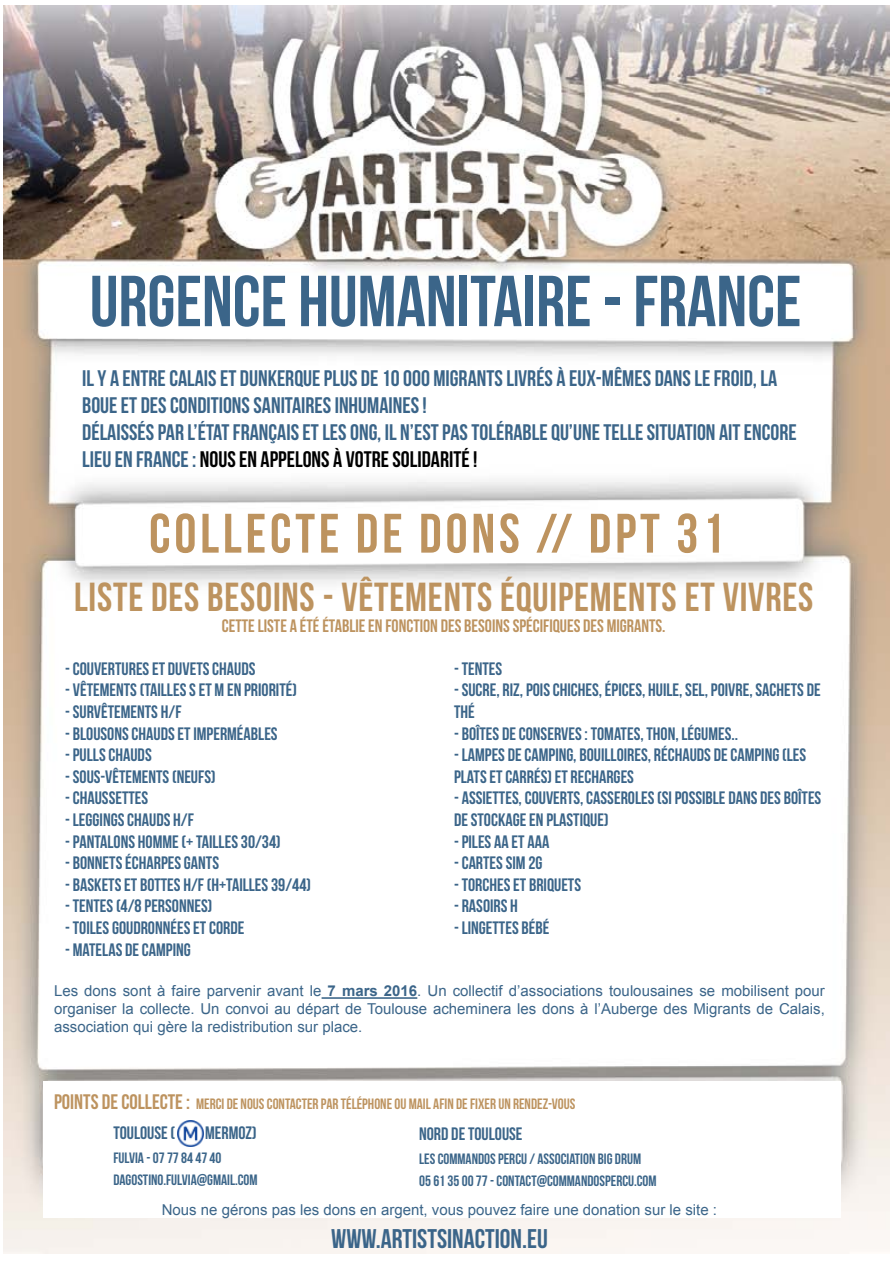
<style>
.page{position:relative;width:893px;height:1263px;background:#fff}
.page>*{position:absolute;margin:0;border:0;box-sizing:border-box;transform-origin:0 0}
.t1{font:72px "Bebas Neue";color:#3b6589}
.t2{font:55.5px "Bebas Neue";letter-spacing:.07em;color:#bd935f}
.t3{font:40.5px "Bebas Neue";letter-spacing:.02em;color:#bd935f}
.t4{font:27px "Bebas Neue";color:#3b6589}
.t5{font:22.5px/27px "Bebas Neue";color:#3b6589}
.t6{font:18px/21.6px "Bebas Neue";color:#3b6589}
.t7{font:18px "Bebas Neue";color:#bd935f}
.t8{font:15px/18px "Arial";color:#3b6589;text-align:justify}
.t9{font:15px/21.6px "Bebas Neue";color:#3b6589}
.t10{font:15px "Bebas Neue";color:#bd935f}
.s1{color:#000}
.s2{font-weight:700}
.s3{font-size:21px}
</style>
<div class="page">
<img style="left:4px;top:5px;width:885px;height:1249px">
<div style="left:43px;top:1081px;width:798px;height:136px;background:#fff"></div>
<hr style="left:322px;top:997px;width:95px;height:2px;background:#3b6589">
<img style="left:177px;top:1120px;width:26px;height:26px">
<h1 class="t1" style="left:90px;top:262px;width:713px">URGENCE HUMANITAIRE - FRANCE</h1>
<p class="t5" style="left:82px;top:364px;width:716px">IL Y A ENTRE CALAIS ET DUNKERQUE PLUS DE 10 000 MIGRANTS LIVRÉS À EUX-MÊMES DANS LE FROID, LA BOUE ET DES CONDITIONS SANITAIRES INHUMAINES !<br>DÉLAISSÉS PAR L’ÉTAT FRANÇAIS ET LES ONG, IL N’EST PAS TOLÉRABLE QU’UNE TELLE SITUATION AIT ENCORE LIEU EN FRANCE : <span class="s1">NOUS EN APPELONS À VOTRE SOLIDARITÉ !</span></p>
<h2 class="t2" style="left:149px;top:503px;width:576px">COLLECTE DE DONS // DPT 31</h2>
<h3 class="t3" style="left:74px;top:575px;width:741px">LISTE DES BESOINS - VÊTEMENTS ÉQUIPEMENTS ET VIVRES</h3>
<p class="t7" style="left:222px;top:616px;width:445px">CETTE LISTE A ÉTÉ ÉTABLIE EN FONCTION DES BESOINS SPÉCIFIQUES DES MIGRANTS.</p>
<p class="t6" style="left:65px;top:657px;width:192px">- COUVERTURES ET DUVETS CHAUDS</p>
<p class="t6" style="left:65px;top:679px;width:233px">- VÊTEMENTS (TAILLES S ET M EN PRIORITÉ)</p>
<p class="t6" style="left:65px;top:701px;width:118px">- SURVÊTEMENTS H/F</p>
<p class="t6" style="left:65px;top:722px;width:214px">- BLOUSONS CHAUDS ET IMPERMÉABLES</p>
<p class="t6" style="left:65px;top:744px;width:88px">- PULLS CHAUDS</p>
<p class="t6" style="left:65px;top:765px;width:152px">- SOUS-VÊTEMENTS (NEUFS)</p>
<p class="t6" style="left:65px;top:787px;width:85px">- CHAUSSETTES</p>
<p class="t6" style="left:65px;top:809px;width:130px">- LEGGINGS CHAUDS H/F</p>
<p class="t6" style="left:65px;top:830px;width:217px">- PANTALONS HOMME (+ TAILLES 30/34)</p>
<p class="t6" style="left:65px;top:852px;width:155px">- BONNETS ÉCHARPES GANTS</p>
<p class="t6" style="left:65px;top:873px;width:247px">- BASKETS ET BOTTES H/F (H+TAILLES 39/44)</p>
<p class="t6" style="left:65px;top:895px;width:149px">- TENTES (4/8 PERSONNES)</p>
<p class="t6" style="left:65px;top:917px;width:181px">- TOILES GOUDRONNÉES ET CORDE</p>
<p class="t6" style="left:65px;top:938px;width:127px">- MATELAS DE CAMPING</p>
<p class="t6" style="left:454px;top:657px;width:50px">- TENTES</p>
<p class="t6" style="left:454px;top:679px;width:368px">- SUCRE, RIZ, POIS CHICHES, ÉPICES, HUILE, SEL, POIVRE, SACHETS DE<br>THÉ</p>
<p class="t6" style="left:454px;top:722px;width:286px">- BOÎTES DE CONSERVES : TOMATES, THON, LÉGUMES..</p>
<p class="t6" style="left:454px;top:744px;width:354px">- LAMPES DE CAMPING, BOUILLOIRES, RÉCHAUDS DE CAMPING (LES<br>PLATS ET CARRÉS) ET RECHARGES</p>
<p class="t6" style="left:454px;top:787px;width:369px">- ASSIETTES, COUVERTS, CASSEROLES (SI POSSIBLE DANS DES BOÎTES<br>DE STOCKAGE EN PLASTIQUE)</p>
<p class="t6" style="left:454px;top:830px;width:97px">- PILES AA ET AAA</p>
<p class="t6" style="left:454px;top:852px;width:90px">- CARTES SIM 2G</p>
<p class="t6" style="left:454px;top:873px;width:129px">- TORCHES ET BRIQUETS</p>
<p class="t6" style="left:454px;top:895px;width:65px">- RASOIRS H</p>
<p class="t6" style="left:454px;top:917px;width:97px">- LINGETTES BÉBÉ</p>
<p class="t8" style="left:54px;top:982px;width:772px">Les dons sont à faire parvenir avant le <span class="s2">7 mars 2016</span>. Un collectif d’associations toulousaines se mobilisent pour organiser la collecte. Un convoi au départ de Toulouse acheminera les dons à l’Auberge des Migrants de Calais, association qui gère la redistribution sur place.</p>
<p class="t10" style="left:54px;top:1095px;width:523px"><span class="s3">POINTS DE COLLECTE :</span> MERCI DE NOUS CONTACTER PAR TÉLÉPHONE OU MAIL AFIN DE FIXER UN RENDEZ-VOUS</p>
<p class="t6" style="left:113px;top:1122px;width:63px">TOULOUSE (</p>
<p class="t6" style="left:205px;top:1122px;width:53px">MERMOZ)</p>
<p class="t9" style="left:113px;top:1147px;width:146px">FULVIA - 07 77 84 47 40<br>DAGOSTINO.FULVIA@GMAIL.COM</p>
<p class="t8" style="left:162px;top:1201px;width:557px">Nous ne gérons pas les dons en argent, vous pouvez faire une donation sur le site :</p>
<h3 class="t4" style="left:331px;top:1224px;width:218px">WWW.ARTISTSINACTION.EU</h3>
<p class="t6" style="left:419px;top:1123px;width:105px">NORD DE TOULOUSE</p>
<p class="t9" style="left:419px;top:1148px;width:239px">LES COMMANDOS PERCU / ASSOCIATION BIG DRUM<br>05 61 35 00 77 - CONTACT@COMMANDOSPERCU.COM</p>
</div>
